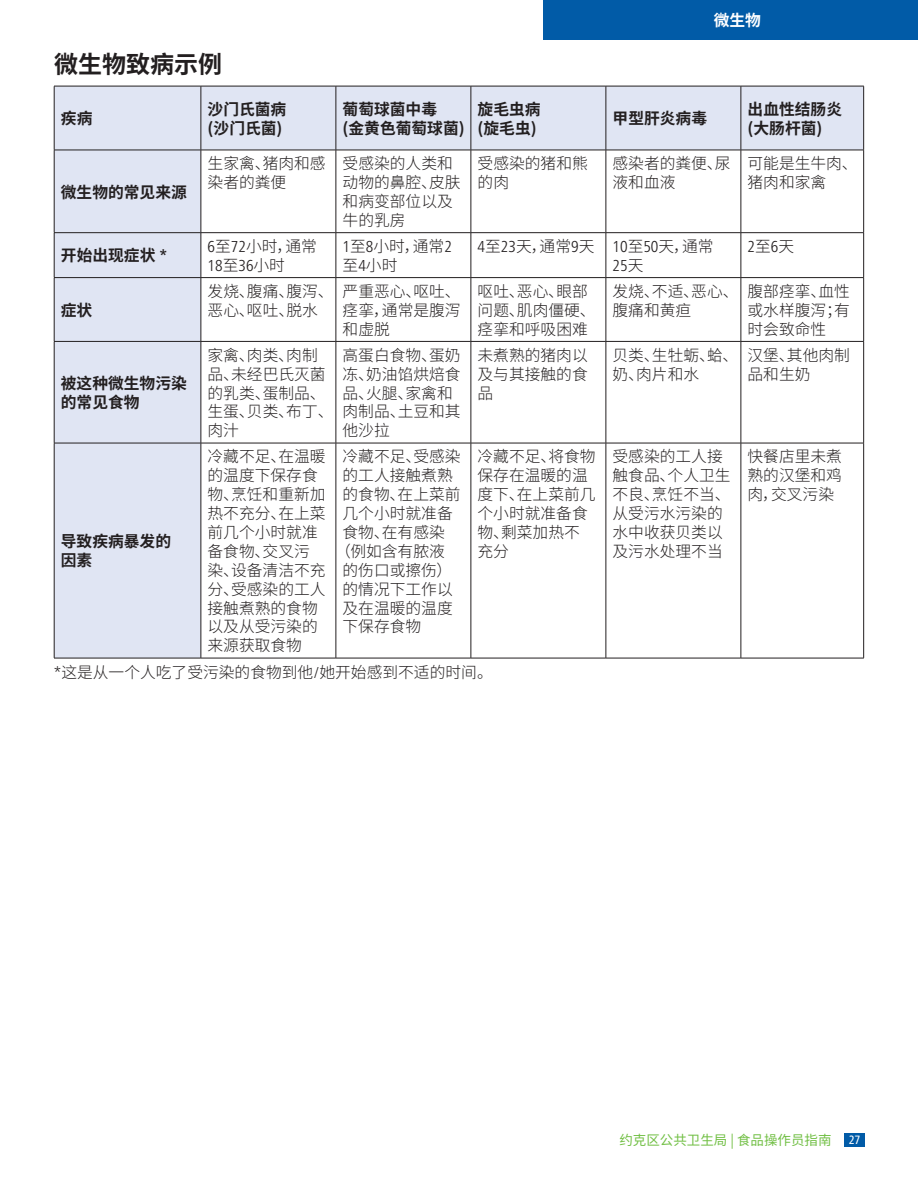
<style>
.page{position:relative;width:918px;height:1188px;background:#fff}
.page>*{position:absolute;margin:0;border:0;box-sizing:border-box;transform-origin:0 0}
.t1{font:700 24px "Noto Sans CJ Ksc";color:#231f20}
.Body{font:300 15.75px/18.9px "Noto Sans CJ Ksc";color:#231f20}
.Body-2{font:700 15.75px/18.9px "Noto Sans CJ Ksc";color:#231f20}
.Body-3{font:300 condensed 15.75px/18.9px "Frutiger Neue LT Pro";color:#231f20}
.t2{font:700 15.75px "Noto Sans CJ Ksc";color:#fff}
.t3{font:13.5px "Noto Sans CJ Ksc";color:#71bf44}
.t4{font:condensed 12px "Frutiger Neue LT Pro";color:#fff}
.s1{font-family:"Frutiger Neue LT Pro";font-stretch:condensed}
.s2{font-family:"Noto Sans CJ Ksc";font-stretch:normal}
</style>
<div class="page">
<svg style="left:55px;top:87px;width:808px;height:571px"></svg>
<hr style="left:54px;top:86px;width:147px;height:1px;background:#231f20">
<hr style="left:54px;top:86px;width:1px;height:64px;background:#231f20">
<hr style="left:201px;top:86px;width:135px;height:1px;background:#231f20">
<hr style="left:201px;top:86px;width:1px;height:64px;background:#231f20">
<hr style="left:336px;top:86px;width:135px;height:1px;background:#231f20">
<hr style="left:336px;top:86px;width:1px;height:64px;background:#231f20">
<hr style="left:471px;top:86px;width:135px;height:1px;background:#231f20">
<hr style="left:471px;top:86px;width:1px;height:64px;background:#231f20">
<hr style="left:606px;top:86px;width:135px;height:1px;background:#231f20">
<hr style="left:606px;top:86px;width:1px;height:64px;background:#231f20">
<hr style="left:741px;top:86px;width:123px;height:1px;background:#231f20">
<hr style="left:741px;top:86px;width:1px;height:64px;background:#231f20">
<hr style="left:863px;top:86px;width:1px;height:64px;background:#231f20">
<hr style="left:54px;top:150px;width:147px;height:1px;background:#231f20">
<hr style="left:54px;top:150px;width:1px;height:82px;background:#231f20">
<hr style="left:201px;top:150px;width:135px;height:1px;background:#231f20">
<hr style="left:201px;top:150px;width:1px;height:82px;background:#231f20">
<hr style="left:336px;top:150px;width:135px;height:1px;background:#231f20">
<hr style="left:336px;top:150px;width:1px;height:82px;background:#231f20">
<hr style="left:471px;top:150px;width:135px;height:1px;background:#231f20">
<hr style="left:471px;top:150px;width:1px;height:82px;background:#231f20">
<hr style="left:606px;top:150px;width:135px;height:1px;background:#231f20">
<hr style="left:606px;top:150px;width:1px;height:82px;background:#231f20">
<hr style="left:741px;top:150px;width:123px;height:1px;background:#231f20">
<hr style="left:741px;top:150px;width:1px;height:82px;background:#231f20">
<hr style="left:863px;top:150px;width:1px;height:82px;background:#231f20">
<hr style="left:54px;top:232px;width:147px;height:1px;background:#231f20">
<hr style="left:54px;top:233px;width:1px;height:44px;background:#231f20">
<hr style="left:201px;top:232px;width:135px;height:1px;background:#231f20">
<hr style="left:201px;top:233px;width:1px;height:44px;background:#231f20">
<hr style="left:336px;top:232px;width:135px;height:1px;background:#231f20">
<hr style="left:336px;top:233px;width:1px;height:44px;background:#231f20">
<hr style="left:471px;top:232px;width:135px;height:1px;background:#231f20">
<hr style="left:471px;top:233px;width:1px;height:44px;background:#231f20">
<hr style="left:606px;top:232px;width:135px;height:1px;background:#231f20">
<hr style="left:606px;top:233px;width:1px;height:44px;background:#231f20">
<hr style="left:741px;top:232px;width:123px;height:1px;background:#231f20">
<hr style="left:741px;top:233px;width:1px;height:44px;background:#231f20">
<hr style="left:863px;top:233px;width:1px;height:44px;background:#231f20">
<hr style="left:54px;top:277px;width:147px;height:1px;background:#231f20">
<hr style="left:54px;top:278px;width:1px;height:63px;background:#231f20">
<hr style="left:201px;top:277px;width:135px;height:1px;background:#231f20">
<hr style="left:201px;top:278px;width:1px;height:63px;background:#231f20">
<hr style="left:336px;top:277px;width:135px;height:1px;background:#231f20">
<hr style="left:336px;top:278px;width:1px;height:63px;background:#231f20">
<hr style="left:471px;top:277px;width:135px;height:1px;background:#231f20">
<hr style="left:471px;top:278px;width:1px;height:63px;background:#231f20">
<hr style="left:606px;top:277px;width:135px;height:1px;background:#231f20">
<hr style="left:606px;top:278px;width:1px;height:63px;background:#231f20">
<hr style="left:741px;top:277px;width:123px;height:1px;background:#231f20">
<hr style="left:741px;top:278px;width:1px;height:63px;background:#231f20">
<hr style="left:863px;top:278px;width:1px;height:63px;background:#231f20">
<hr style="left:54px;top:341px;width:147px;height:1px;background:#231f20">
<hr style="left:54px;top:342px;width:1px;height:101px;background:#231f20">
<hr style="left:201px;top:341px;width:135px;height:1px;background:#231f20">
<hr style="left:201px;top:342px;width:1px;height:101px;background:#231f20">
<hr style="left:336px;top:341px;width:135px;height:1px;background:#231f20">
<hr style="left:336px;top:342px;width:1px;height:101px;background:#231f20">
<hr style="left:471px;top:341px;width:135px;height:1px;background:#231f20">
<hr style="left:471px;top:342px;width:1px;height:101px;background:#231f20">
<hr style="left:606px;top:341px;width:135px;height:1px;background:#231f20">
<hr style="left:606px;top:342px;width:1px;height:101px;background:#231f20">
<hr style="left:741px;top:341px;width:123px;height:1px;background:#231f20">
<hr style="left:741px;top:342px;width:1px;height:101px;background:#231f20">
<hr style="left:863px;top:342px;width:1px;height:101px;background:#231f20">
<hr style="left:54px;top:443px;width:147px;height:1px;background:#231f20">
<hr style="left:54px;top:443px;width:1px;height:215px;background:#231f20">
<hr style="left:201px;top:443px;width:135px;height:1px;background:#231f20">
<hr style="left:201px;top:443px;width:1px;height:215px;background:#231f20">
<hr style="left:336px;top:443px;width:135px;height:1px;background:#231f20">
<hr style="left:336px;top:443px;width:1px;height:215px;background:#231f20">
<hr style="left:471px;top:443px;width:135px;height:1px;background:#231f20">
<hr style="left:471px;top:443px;width:1px;height:215px;background:#231f20">
<hr style="left:606px;top:443px;width:135px;height:1px;background:#231f20">
<hr style="left:606px;top:443px;width:1px;height:215px;background:#231f20">
<hr style="left:741px;top:443px;width:123px;height:1px;background:#231f20">
<hr style="left:741px;top:443px;width:1px;height:215px;background:#231f20">
<hr style="left:863px;top:443px;width:1px;height:215px;background:#231f20">
<hr style="left:54px;top:658px;width:147px;height:1px;background:#231f20">
<hr style="left:201px;top:658px;width:135px;height:1px;background:#231f20">
<hr style="left:336px;top:658px;width:135px;height:1px;background:#231f20">
<hr style="left:471px;top:658px;width:135px;height:1px;background:#231f20">
<hr style="left:606px;top:658px;width:135px;height:1px;background:#231f20">
<hr style="left:741px;top:658px;width:123px;height:1px;background:#231f20">
<div style="left:543px;top:0;width:375px;height:39px;background:#015ba7"></div>
<div style="left:844px;top:1133px;width:21px;height:14px;background:#015ba7"></div>
<p class="t2" style="left:714px;top:11px;width:49px">微生物</p>
<p class="t1" style="left:54px;top:51px;width:169px">微生物致病示例</p>
<p class="Body-2" style="left:61px;top:109px;width:33px">疾病</p>
<p class="Body-2" style="left:208px;top:100px;width:80px">沙门氏菌病(沙门氏菌)</p>
<p class="Body-2" style="left:343px;top:100px;width:124px">葡萄球菌中毒<br>(金黄色葡萄球菌)</p>
<p class="Body-2" style="left:478px;top:100px;width:64px">旋毛虫病(旋毛虫)</p>
<p class="Body-2" style="left:613px;top:109px;width:96px">甲型肝炎病毒</p>
<p class="Body-2" style="left:748px;top:100px;width:96px">出血性结肠炎(大肠杆菌)</p>
<p class="Body-2" style="left:61px;top:183px;width:127px">微生物的常见来源</p>
<p class="Body" style="left:208px;top:154px;width:120px">生家禽、猪肉和感染者的粪便</p>
<p class="Body" style="left:343px;top:154px;width:120px">受感染的人类和动物的鼻腔、皮肤和病变部位以及牛的乳房</p>
<p class="Body" style="left:478px;top:154px;width:112px">受感染的猪和熊的肉</p>
<p class="Body" style="left:613px;top:154px;width:120px">感染者的粪便、尿液和血液</p>
<p class="Body" style="left:748px;top:154px;width:112px">可能是生牛肉、猪肉和家禽</p>
<p class="Body-2" style="left:61px;top:247px;width:108px">开始出现症状 <span class="s1">*</span></p>
<p class="Body" style="left:208px;top:237px;width:111px"><span class="s1">6</span>至<span class="s1">72</span>小时，通常<br><span class="s1">18</span>至<span class="s1">36</span>小时</p>
<p class="Body" style="left:343px;top:237px;width:111px"><span class="s1">1</span>至<span class="s1">8</span>小时，通常<span class="s1">2</span>至<span class="s1">4</span>小时</p>
<p class="Body" style="left:478px;top:237px;width:118px"><span class="s1">4</span>至<span class="s1">23</span>天，通常<span class="s1">9</span>天</p>
<p class="Body-3" style="left:613px;top:237px;width:103px">10<span class="s2">至</span>50<span class="s2">天，通常<br></span>25<span class="s2">天</span></p>
<p class="Body-3" style="left:748px;top:237px;width:48px">2<span class="s2">至</span>6<span class="s2">天</span></p>
<p class="Body-2" style="left:61px;top:301px;width:33px">症状</p>
<p class="Body" style="left:208px;top:282px;width:127px">发烧、腹痛、腹泻、恶心、呕吐、脱水</p>
<p class="Body" style="left:343px;top:282px;width:120px;text-align:justify">严重恶心、呕吐、痉挛，通常是腹泻和虚脱</p>
<p class="Body" style="left:478px;top:282px;width:119px">呕吐、恶心、眼部问题、肌肉僵硬、痉挛和呼吸困难</p>
<p class="Body" style="left:613px;top:282px;width:127px">发烧、不适、恶心、腹痛和黄疸</p>
<p class="Body" style="left:748px;top:282px;width:104px;text-align:justify">腹部痉挛、血性或水样腹泻；有时会致命性</p>
<p class="Body-2" style="left:61px;top:374px;width:127px">被这种微生物污染的常见食物</p>
<p class="Body-2" style="left:61px;top:533px;width:112px">导致疾病暴发的因素</p>
<p class="Body" style="left:208px;top:346px;width:127px">家禽、肉类、肉制品、未经巴氏灭菌的乳类、蛋制品、生蛋、贝类、布丁、肉汁</p>
<p class="Body" style="left:343px;top:346px;width:120px">高蛋白食物、蛋奶冻、奶油馅烘焙食品、火腿、家禽和肉制品、土豆和其他沙拉</p>
<p class="Body" style="left:478px;top:346px;width:112px;text-align:justify">未煮熟的猪肉以及与其接触的食品</p>
<p class="Body" style="left:613px;top:346px;width:127px">贝类、生牡蛎、蛤、奶、肉片和水</p>
<p class="Body" style="left:748px;top:346px;width:104px">汉堡、其他肉制品和生奶</p>
<p class="Body" style="left:208px;top:447px;width:120px">冷藏不足、在温暖的温度下保存食物、烹饪和重新加热不充分、在上菜前几个小时就准备食物、交叉污染、设备清洁不充分、受感染的工人接触煮熟的食物以及从受污染的来源获取食物</p>
<p class="Body" style="left:343px;top:447px;width:120px">冷藏不足、受感染</p>
<p class="Body" style="left:343px;top:466px;width:112px">的工人接触煮熟</p>
<p class="Body" style="left:343px;top:485px;width:120px">的食物、在上菜前</p>
<p class="Body" style="left:343px;top:504px;width:112px">几个小时就准备</p>
<p class="Body" style="left:343px;top:523px;width:104px">食物、在有感染</p>
<p class="Body" style="left:335px;top:542px;width:111px">（例如含有脓液</p>
<p class="Body" style="left:343px;top:561px;width:111px">的伤口或擦伤）</p>
<p class="Body" style="left:343px;top:580px;width:112px">的情况下工作以</p>
<p class="Body" style="left:343px;top:599px;width:112px">及在温暖的温度</p>
<p class="Body" style="left:343px;top:618px;width:80px">下保存食物</p>
<p class="Body" style="left:478px;top:447px;width:120px">冷藏不足、将食物保存在温暖的温度下、在上菜前几个小时就准备食物、剩菜加热不充分</p>
<p class="Body" style="left:613px;top:447px;width:120px">受感染的工人接触食品、个人卫生不良、烹饪不当、从受污水污染的水中收获贝类以及污水处理不当</p>
<p class="Body" style="left:748px;top:447px;width:96px;text-align:justify">快餐店里未煮熟的汉堡和鸡肉，交叉污染</p>
<p class="Body" style="left:54px;top:663px;width:440px"><span class="s1">*</span>这是从一个人吃了受污染的食物到他<span class="s1">/</span>她开始感到不适的时间。</p>
<p class="t3" style="left:619px;top:1132px;width:214px">约克区公共卫生局 | 食品操作员指南</p>
<p class="t4" style="left:849px;top:1133px;width:13px">27</p>
</div>
